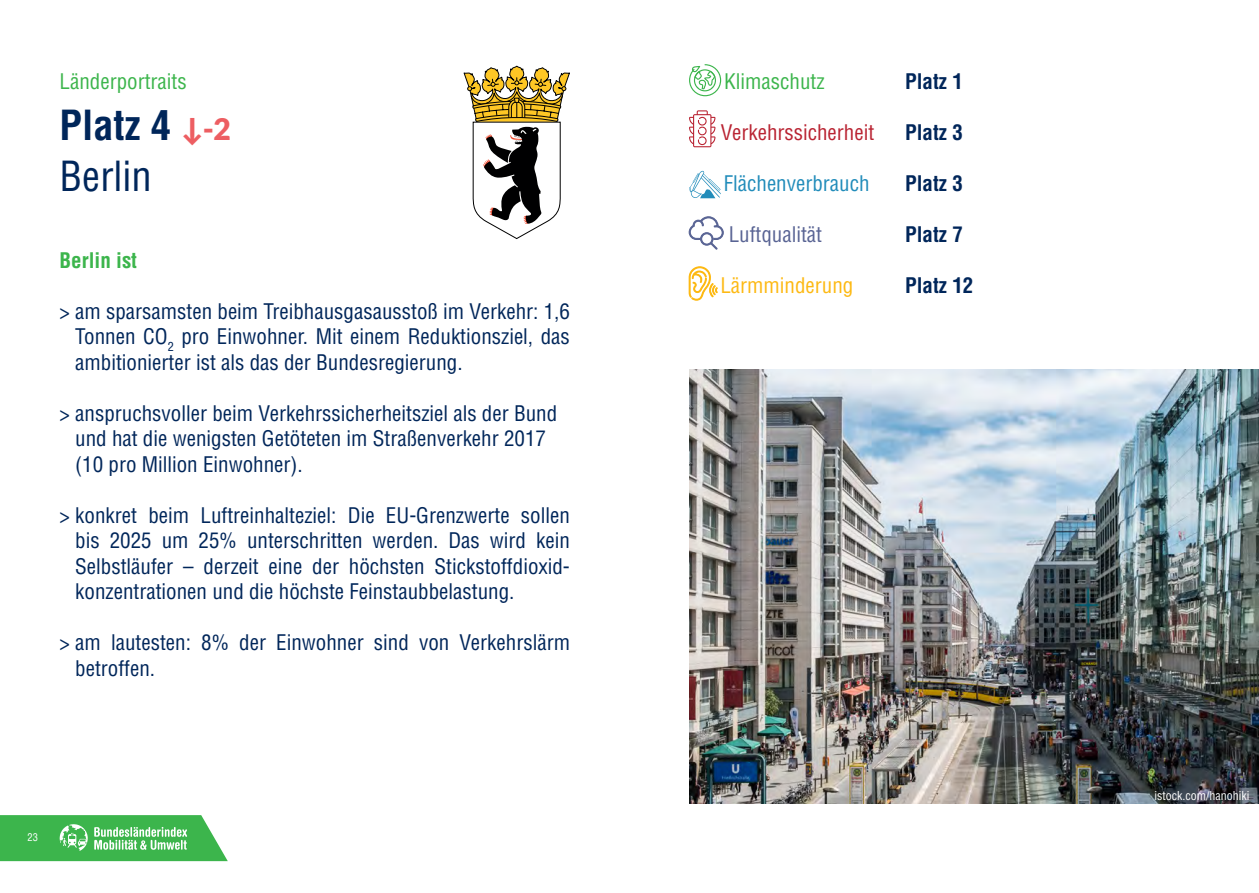
<style>
.page{position:relative;width:1259px;height:893px;background:#fff}
.page>*{position:absolute;margin:0;border:0;box-sizing:border-box;transform-origin:0 0}
.Überschrift{font:700 condensed 40.5px "Helvetica LT Std";color:#00265a}
.Überschrift-2{font:condensed 40.5px "Helvetica LT Std";color:#00265a}
.Fließtext{font:condensed 21px/25.5px "Helvetica LT Std";color:#00265a;text-align:justify}
.Fließtext-2{font:700 condensed 21px "Helvetica LT Std";color:#00265a}
.Fließtext-3{font:condensed 21px "Helvetica LT Std";color:#b92332}
.Fließtext-4{font:condensed 21px "Helvetica LT Std";color:#218cba}
.Kapitel_Überschrift{font:condensed 21px "Helvetica LT Std";color:#3cb54c}
.Fließtext-5{font:condensed 21px "Helvetica LT Std";color:#fdb913}
.Fließtext-6{font:condensed 21px "Helvetica LT Std";color:#596494}
.Fließtext-7{font:condensed 21px "Helvetica LT Std";color:#3cb54c}
.Subline_Minuskeln{font:700 condensed 21px "Helvetica LT Std";color:#3cb54c}
.Fließtext-8{font:condensed 12px "Helvetica LT Std";color:#fff}
.t1{font:condensed 10.5px "Helvetica LT Std";color:#fff}
.s1{font-family:"Lato";font-weight:900;font-stretch:normal;font-size:30px;color:#ed5e62}
</style>
<div class="page">
<svg style="left:0;top:815px;width:228px;height:46px;background:#5bc069"></svg>
<img style="left:689px;top:370px;width:570px;height:434px">
<svg style="left:463px;top:66px;width:107px;height:173px"></svg>
<svg style="left:689px;top:64px;width:32px;height:32px"></svg>
<svg style="left:689px;top:110px;width:26px;height:37px"></svg>
<svg style="left:689px;top:171px;width:32px;height:27px"></svg>
<svg style="left:689px;top:216px;width:34px;height:33px"></svg>
<svg style="left:689px;top:267px;width:28px;height:33px"></svg>
<p class="Kapitel_Überschrift" style="left:60px;top:68px;width:129px">Länderportraits</p>
<p class="Überschrift" style="left:60px;top:100px;width:173px">Platz 4 <span class="s1">↓-2</span></p>
<p class="Überschrift-2" style="left:60px;top:151px;width:94px">Berlin</p>
<p class="Subline_Minuskeln" style="left:60px;top:247px;width:79px">Berlin ist</p>
<p class="Fließtext" style="left:75px;top:298px;width:496px;text-indent:-16px">&gt; am sparsamsten beim Treibhausgasausstoß im Verkehr: 1,6<br>Tonnen CO<sub>2</sub> pro Einwohner. Mit einem Reduktionsziel, das ambitionierter ist als das der Bundesregierung.</p>
<p class="Fließtext" style="left:75px;top:400px;width:483px;text-align:left;text-indent:-16px">&gt; anspruchsvoller beim Verkehrssicherheitsziel als der Bund und hat die wenigsten Getöteten im Straßenverkehr 2017 (10 pro Million Einwohner).</p>
<p class="Fließtext" style="left:75px;top:502px;width:496px;text-indent:-16px">&gt; konkret beim Luftreinhalteziel: Die EU-Grenzwerte sollen bis 2025 um 25% unterschritten werden. Das wird kein Selbstläufer – derzeit eine der höchsten Stickstoffdioxid&shy;konzentrationen und die höchste Feinstaubbelastung.</p>
<p class="Fließtext" style="left:75px;top:630px;width:496px;text-indent:-16px">&gt; am lautesten: 8% der Einwohner sind von Verkehrslärm betroffen.</p>
<p class="t1" style="left:28px;top:831px;width:12px">23</p>
<p class="Fließtext-7" style="left:724px;top:68px;width:102px">Klimaschutz</p>
<p class="Fließtext-2" style="left:905px;top:68px;width:59px">Platz 1</p>
<p class="Fließtext-3" style="left:720px;top:119px;width:155px">Verkehrssicherheit</p>
<p class="Fließtext-2" style="left:905px;top:119px;width:59px">Platz 3</p>
<p class="Fließtext-4" style="left:724px;top:170px;width:147px">Flächenverbrauch</p>
<p class="Fließtext-2" style="left:905px;top:170px;width:59px">Platz 3</p>
<p class="Fließtext-6" style="left:728px;top:221px;width:95px">Luftqualität</p>
<p class="Fließtext-2" style="left:905px;top:221px;width:59px">Platz 7</p>
<p class="Fließtext-5" style="left:720px;top:272px;width:134px">Lärmminderung</p>
<p class="Fließtext-2" style="left:905px;top:272px;width:70px">Platz 12</p>
<p class="Fließtext-8" style="left:1154px;top:788px;width:96px">istock.com/hanohiki</p>
</div>
